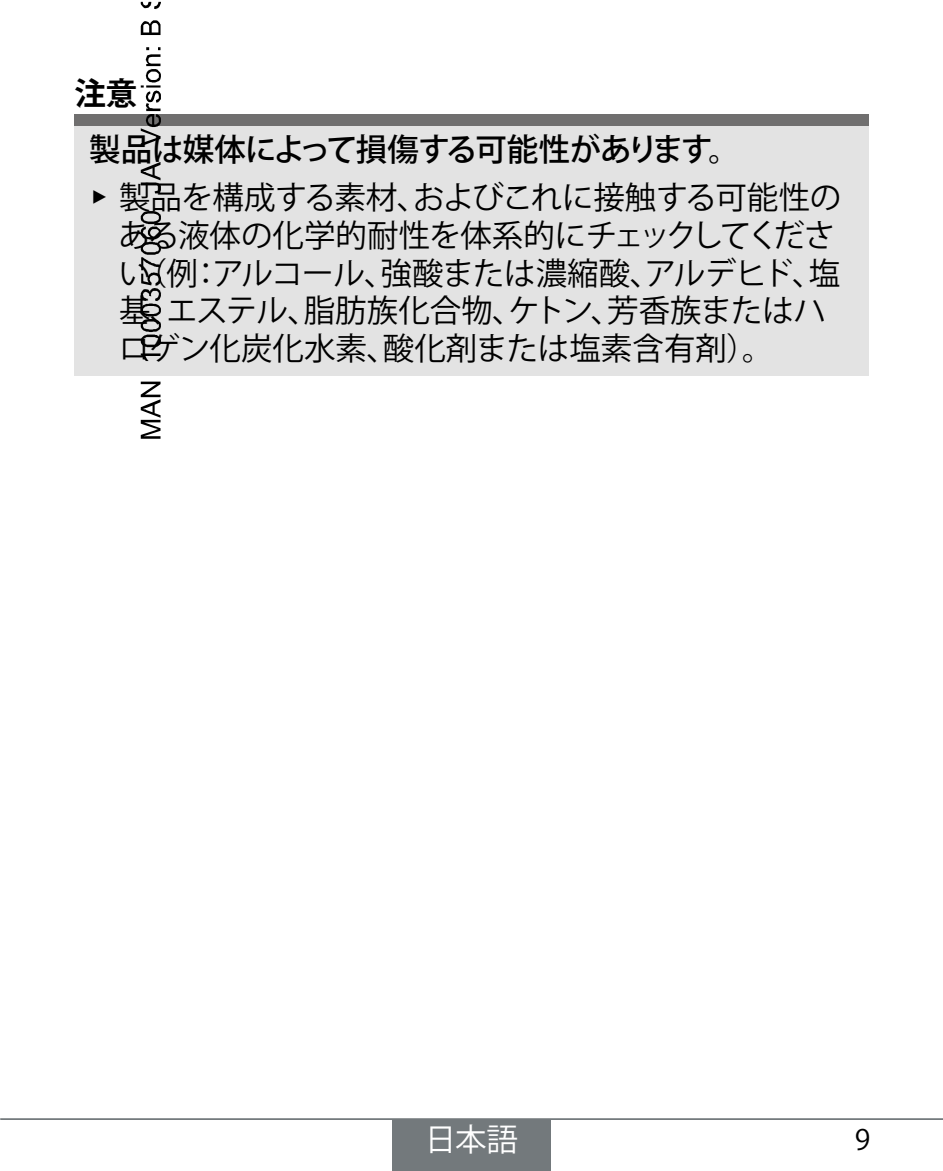
<style>
.page{position:relative;width:943px;height:1171px;background:#fff}
.page>*{position:absolute;margin:0;border:0;box-sizing:border-box;transform-origin:0 0}
.t1{font:31.5px/37.8px "Koz Go Pro";letter-spacing:-.005em;color:#000}
.t2{font:31.5px "Koz Go Pro";color:#fff}
.t3{font:700 31.5px "Koz Go Pro";color:#000}
.t4{font:28px "Koz Go Pro";color:#000}
.s1{font-weight:500}
.s2{font-family:"Arial Unicode MS"}
</style>
<div class="page">
<div style="left:74px;top:115px;width:794px;height:11px;background:#706f6f"></div>
<div style="left:74px;top:126px;width:794px;height:249px;background:#e3e3e3"></div>
<hr style="left:0;top:1118px;width:943px;height:2px;background:#73797c">
<div style="left:392px;top:1119px;width:159px;height:52px;background:#73797c"></div>
<svg style="left:141px;top:382px;width:19px;height:57px"></svg>
<svg style="left:141px;top:353px;width:19px;height:8px"></svg>
<svg style="left:141px;top:211px;width:20px;height:136px"></svg>
<svg style="left:141px;top:162px;width:20px;height:31px"></svg>
<svg style="left:141px;top:47px;width:20px;height:99px"></svg>
<svg style="left:141px;top:20px;width:19px;height:15px"></svg>
<svg style="left:141px;top:2px;width:20px;height:7px"></svg>
<p class="t3" style="left:74px;top:73px;width:64px">注意</p>
<p class="t1" style="left:89px;top:127px;width:753px;line-height:47.6px"><span class="s1">製品は媒体によって損傷する可能性があります。<br></span><span class="s2">▶</span> 製品を構成する素材、およびこれに接触する可能性の</p>
<p class="t1" style="left:118px;top:217px;width:723px">ある液体の化学的耐性を体系的にチェックしてください（例：アルコール、強酸または濃縮酸、アルデヒド、塩基、エステル、脂肪族化合物、ケトン、芳香族またはハロゲン化炭化水素、酸化剤または塩素含有剤）。</p>
<p class="t2" style="left:425px;top:1119px;width:95px">日本語</p>
<p class="t4" style="left:854px;top:1121px;width:17px">9</p>
</div>
